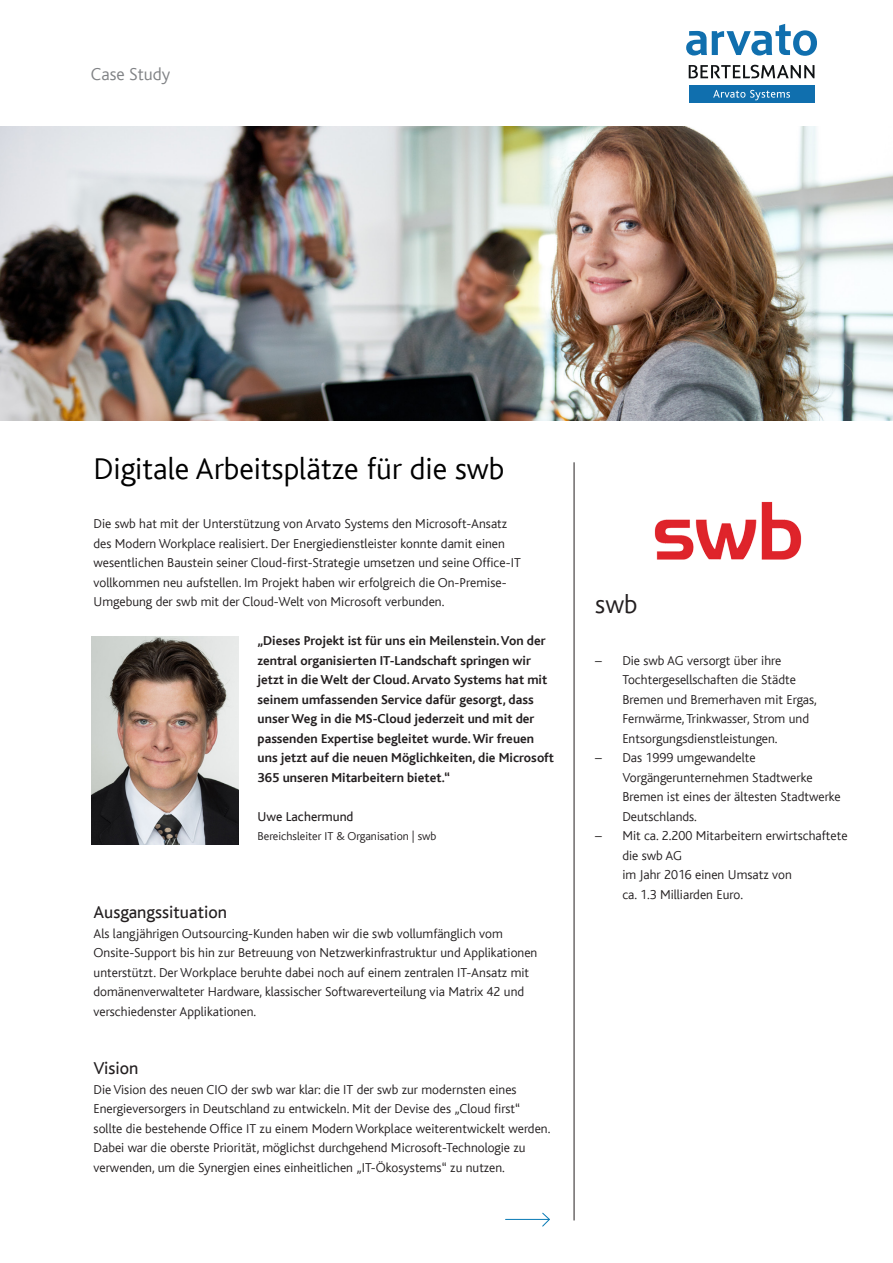
<style>
.page{position:relative;width:893px;height:1263px;background:#fff}
.page>*{position:absolute;margin:0;border:0;box-sizing:border-box;transform-origin:0 0}
.H3_grau{font:300 31.5px "Bliss";color:#000}
.t1{font:300 27px "Bliss";color:#231f20}
.Fliesstext_grau{font:18px "Bliss";color:#231f20}
.Fliesstext_grau-2{font:300 18px "Bliss";color:#808285}
.Fliesstext_grau-3{font:300 13.5px/19.5px "Bliss";color:#231f20}
.Fliesstext_grau-4{font:700 13.5px/19.5px "Bliss";color:#231f20}
.Fliesstext_grau-5{font:13.5px "Bliss";color:#231f20}
.Fliesstext_grau-6{font:300 12px "Bliss";color:#231f20}
</style>
<div class="page">
<img style="left:0;top:126px;width:893px;height:294px">
<hr style="left:505px;top:1219px;width:44px;height:1px;background:#0779b5">
<svg style="left:542px;top:1212px;width:8px;height:15px"></svg>
<hr style="left:574px;top:462px;width:1px;height:758px;background:#231f20">
<img style="left:654px;top:501px;width:148px;height:59px">
<div style="left:689px;top:85px;width:125px;height:18px;background:#106fae"></div>
<svg style="left:713px;top:90px;width:77px;height:10px"></svg>
<svg style="left:689px;top:65px;width:125px;height:13px"></svg>
<svg style="left:686px;top:24px;width:131px;height:32px"></svg>
<img style="left:92px;top:637px;width:146px;height:207px">
<p class="Fliesstext_grau-2" style="left:91px;top:64px;width:81px">Case Study</p>
<p class="H3_grau" style="left:94px;top:452px;width:412px">Digitale Arbeitsplätze für die swb</p>
<p class="Fliesstext_grau-3" style="left:94px;top:514px;width:429px">Die swb hat mit der Unterstützung von Arvato Systems den Microsoft-Ansatz des Modern Workplace realisiert. Der Energiedienstleister konnte damit einen wesentlichen Baustein seiner Cloud-first-Strategie umsetzen und seine Office-IT vollkommen neu aufstellen. Im Projekt haben wir erfolgreich die On-Premise-Umgebung der swb mit der Cloud-Welt von Microsoft verbunden.</p>
<p class="Fliesstext_grau-4" style="left:258px;top:631px;width:298px">„Dieses Projekt ist für uns ein Meilenstein. Von der zentral organisierten IT-Landschaft springen wir jetzt in die Welt der Cloud. Arvato Systems hat mit seinem umfassenden Service dafür gesorgt, dass unser Weg in die MS-Cloud jederzeit und mit der passenden Expertise begleitet wurde. Wir freuen uns jetzt auf die neuen Möglichkeiten, die Microsoft 365 unseren Mitarbeitern bietet.“</p>
<p class="Fliesstext_grau-5" style="left:258px;top:809px;width:97px">Uwe Lachermund</p>
<p class="Fliesstext_grau-6" style="left:258px;top:830px;width:180px">Bereichsleiter IT &amp; Organisation | swb</p>
<p class="Fliesstext_grau" style="left:94px;top:903px;width:135px">Ausgangssituation</p>
<p class="Fliesstext_grau-3" style="left:94px;top:924px;width:445px">Als langjährigen Outsourcing-Kunden haben wir die swb vollumfänglich vom Onsite-Support bis hin zur Betreuung von Netzwerkinfrastruktur und Applikationen unterstützt. Der Workplace beruhte dabei noch auf einem zentralen IT-Ansatz mit domänenverwalteter Hardware, klassischer Softwareverteilung via Matrix 42 und verschiedenster Applikationen.</p>
<p class="Fliesstext_grau" style="left:94px;top:1059px;width:46px">Vision</p>
<p class="Fliesstext_grau-3" style="left:94px;top:1080px;width:458px">Die Vision des neuen CIO der swb war klar: die IT der swb zur modernsten eines Energieversorgers in Deutschland zu entwickeln. Mit der Devise des „Cloud first“ sollte die bestehende Office IT zu einem Modern Workplace weiterentwickelt werden.<br>Dabei war die oberste Priorität, möglichst durchgehend Microsoft-Technologie zu verwenden, um die Synergien eines einheitlichen „IT-Ökosystems“ zu nutzen.</p>
<p class="t1" style="left:595px;top:590px;width:44px">swb</p>
<p class="Fliesstext_grau-3" style="left:622px;top:651px;width:196px;text-indent:-27px">– Die swb AG versorgt über ihre Tochtergesellschaften die Städte Bremen und Bremerhaven mit Ergas, Fernwärme, Trinkwasser, Strom und Entsorgungsdienstleistungen.</p>
<p class="Fliesstext_grau-3" style="left:622px;top:748px;width:220px;text-indent:-27px">– Das 1999 umgewandelte<br>Vorgängerunternehmen Stadtwerke<br>Bremen ist eines der ältesten Stadtwerke<br>Deutschlands.</p>
<p class="Fliesstext_grau-3" style="left:622px;top:826px;width:227px;text-indent:-27px">– Mit ca. 2.200 Mitarbeitern erwirtschaftete die swb AG<br>im Jahr 2016 einen Umsatz von<br>ca. 1.3 Milliarden Euro.</p>
</div>
